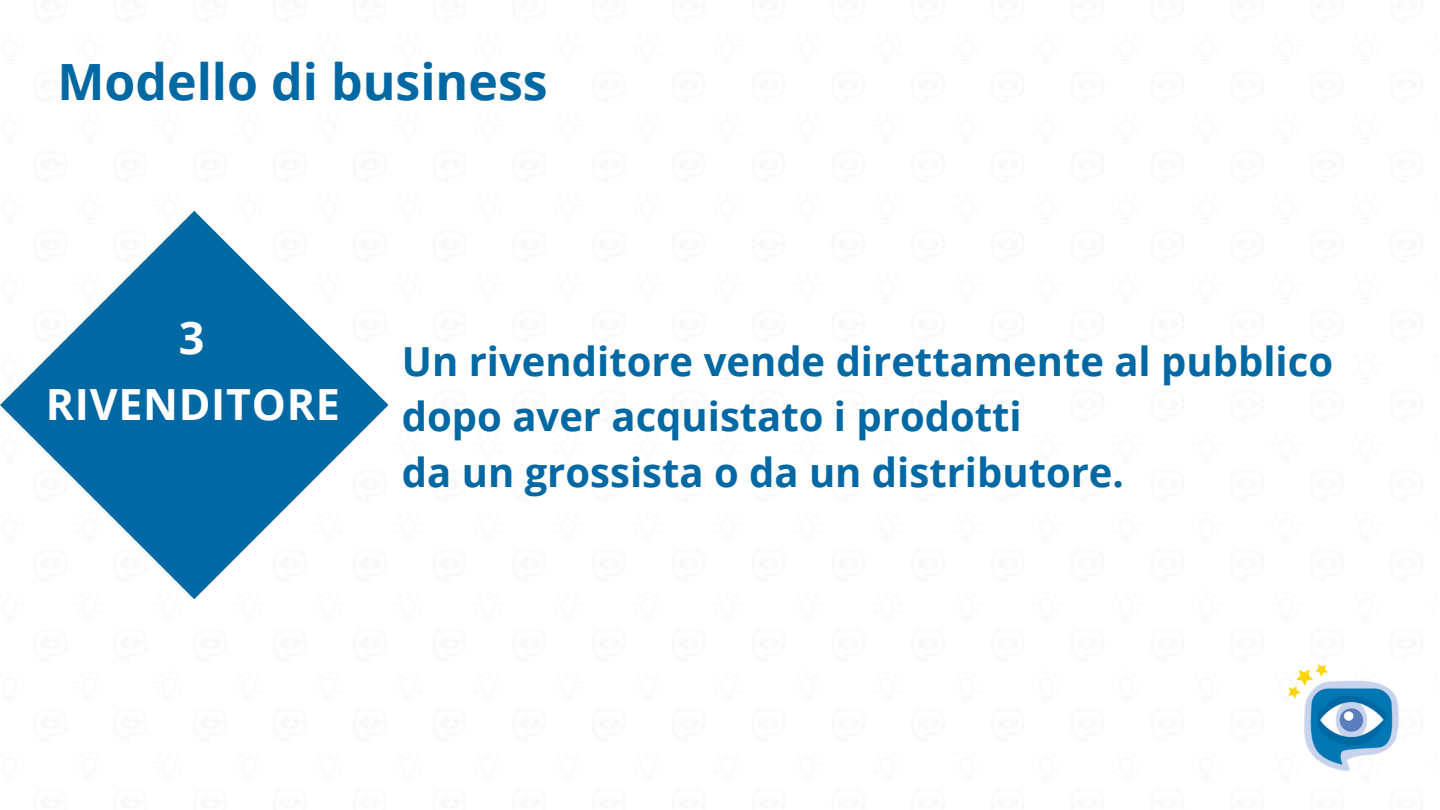
<style>
.page{position:relative;width:1440px;height:810px;background:#fff}
.page>*{position:absolute;margin:0;border:0;box-sizing:border-box;transform-origin:0 0}
.t1{font:700 50px "Open Sans";color:#0068a3}
.t2{font:700 45px "Open Sans";color:#fff}
.t3{font:700 43px "Open Sans";letter-spacing:.015em;color:#fff}
.t4{font:700 40px "Open Sans";color:#0068a3}
</style>
<div class="page">
<img style="left:1288px;top:664px;width:111px;height:107px">
<svg style="left:0;top:211px;width:388px;height:388px"></svg>
<p class="t1" style="left:57px;top:47px;width:492px">Modello di business</p>
<p class="t2" style="left:179px;top:306px;width:27px">3</p>
<h1 class="t3" style="left:46px;top:374px;width:296px">RIVENDITORE</h1>
<p class="t4" style="left:402px;top:333px;width:933px">Un rivenditore vende direttamente al pubblico</p>
<h2 class="t4" style="left:402px;top:389px;width:621px">dopo aver acquistato i prodotti</h2>
<p class="t4" style="left:402px;top:444px;width:724px">da un grossista o da un distributore.</p>
</div>
